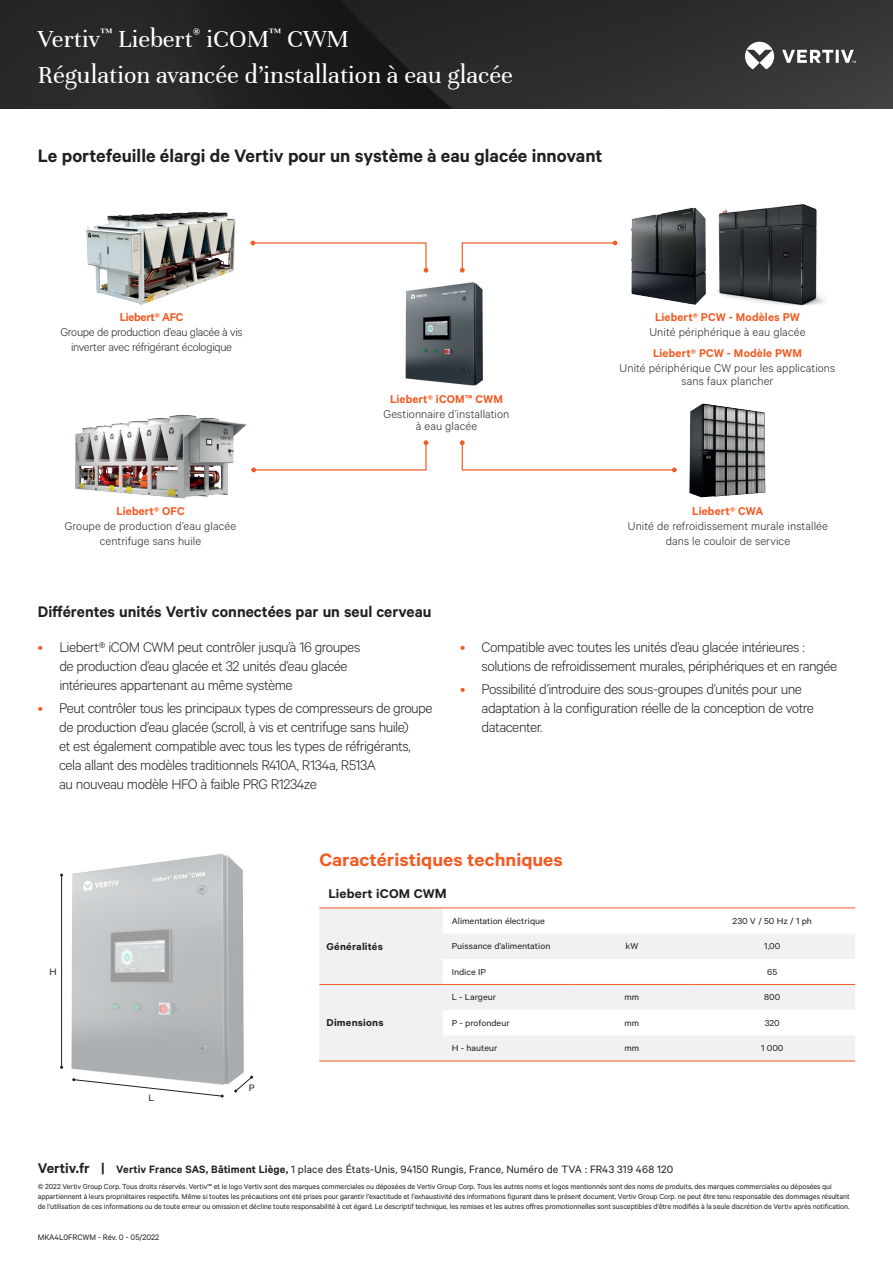
<style>
.page{position:relative;width:893px;height:1263px;background:#fff}
.page>*{position:absolute;margin:0;border:0;box-sizing:border-box;transform-origin:0 0}
.t1{font:26.25px/36px "Unna";color:#fff}
.t2{font:600 20.25px "Calibre";color:#231f20}
.t3{font:600 20.25px "Calibre";color:#f15b24;scale:1.06 1}
.Vertiv_Body_Text{font:600 17.25px "Calibre";color:#231f20}
.Vertiv_Body_Text-2{font:300 15.75px/18.9px "Calibre";letter-spacing:-.03em;color:#231f20}
.Vertiv_Body_Text-3{font:600 14.25px "Calibre";letter-spacing:.01em;color:#231f20;scale:1.06 1}
.Vertiv_Orange_Main_H{font:300 12.75px/15px "Calibre";letter-spacing:.005em;color:#231f20;text-align:center}
.Vertiv_Orange_Main_H-2{font:600 12.75px "Calibre";letter-spacing:.01em;color:#f15b24}
.Vertiv_Orange_Main_H-3{font:300 12.75px/15px "Calibre";letter-spacing:-.02em;color:#231f20;text-align:center}
.Vertiv_Orange_Main_H-4{font:600 12.75px "Calibre";letter-spacing:-.02em;color:#f15b24}
.Footer_Address{font:12px "Calibre";letter-spacing:.01em;color:#231f20}
.Vertiv_Body_Text-4{font:600 11.25px "Calibre";letter-spacing:.015em;color:#231f20;scale:1.06 1}
.t4{font:10.5px "Calibre";color:#231f20;scale:1.06 1}
.t5{font:9.75px "Calibre";color:#231f20;scale:1.06 1}
.Document_ID{font:9px "Calibre";letter-spacing:-.01em;color:#231f20}
.Footer_Disclaimer{font:8.25px/9.8px "Calibre";letter-spacing:-.005em;color:#231f20}
.s1{color:#f15b24}
.s2{font-size:15px}
.s3{font-weight:600;font-size:15.75px}
.s4{font-weight:600}
</style>
<div class="page">
<img style="left:0;top:0;width:893px;height:108px">
<svg style="left:745px;top:42px;width:111px;height:27px"></svg>
<img style="left:60px;top:853px;width:194px;height:240px">
<img style="left:405px;top:282px;width:78px;height:104px">
<svg style="left:460px;top:440px;width:217px;height:32px"></svg>
<svg style="left:250px;top:241px;width:178px;height:32px"></svg>
<svg style="left:261px;top:440px;width:167px;height:31px"></svg>
<svg style="left:460px;top:241px;width:157px;height:32px"></svg>
<img style="left:689px;top:403px;width:76px;height:94px">
<img style="left:631px;top:207px;width:75px;height:98px">
<img style="left:718px;top:204px;width:108px;height:102px">
<img style="left:84px;top:212px;width:152px;height:93px">
<img style="left:75px;top:415px;width:186px;height:84px">
<svg style="left:319px;top:909px;width:536px;height:152px;fill:#f0f1f2"></svg>
<svg style="left:443px;top:909px;width:412px;height:75px"></svg>
<hr style="left:319px;top:1061px;width:124px;height:1px;background:#f15b24">
<hr style="left:319px;top:908px;width:124px;height:1px;background:#f15b24">
<hr style="left:443px;top:908px;width:131px;height:1px;background:#f15b24">
<hr style="left:574px;top:908px;width:115px;height:1px;background:#f15b24">
<hr style="left:689px;top:908px;width:166px;height:1px;background:#f15b24">
<hr style="left:443px;top:984px;width:131px;height:1px;background:#f15b24">
<hr style="left:574px;top:984px;width:115px;height:1px;background:#f15b24">
<hr style="left:689px;top:984px;width:166px;height:1px;background:#f15b24">
<hr style="left:443px;top:1061px;width:131px;height:1px;background:#f15b24">
<hr style="left:574px;top:1061px;width:115px;height:1px;background:#f15b24">
<hr style="left:689px;top:1061px;width:166px;height:1px;background:#f15b24">
<hr style="left:319px;top:984px;width:124px;height:1px;background:#f15b24">
<hr style="left:61px;top:875px;width:1px;height:192px;background:#231f20">
<svg style="left:72px;top:1078px;width:152px;height:19px"></svg>
<svg style="left:234px;top:1076px;width:19px;height:16px"></svg>
<h1 class="t1" style="left:38px;top:21px;width:477px">Vertiv<sup>™</sup> Liebert<sup>®</sup> iCOM<sup>™</sup> CWM<br>Régulation avancée d’installation à eau glacée</h1>
<p class="t2" style="left:38px;top:144px;width:566px">Le portefeuille élargi de Vertiv pour un système à eau glacée innovant</p>
<p class="Vertiv_Orange_Main_H-4" style="left:120px;top:309px;width:65px">Liebert® AFC</p>
<p class="Vertiv_Orange_Main_H-3" style="left:60px;top:324px;width:184px">Groupe de production d’eau glacée à vis inverter avec réfrigérant écologique</p>
<p class="Vertiv_Orange_Main_H-2" style="left:116px;top:503px;width:70px">Liebert® OFC</p>
<p class="Vertiv_Orange_Main_H" style="left:65px;top:517px;width:173px">Groupe de production d’eau glacée centrifuge sans huile</p>
<p class="Vertiv_Orange_Main_H-2" style="left:390px;top:391px;width:114px">Liebert® iCOM™ CWM</p>
<p class="Vertiv_Orange_Main_H" style="left:383px;top:407px;width:127px;line-height:12px">Gestionnaire d’installation à eau glacée</p>
<p class="Vertiv_Body_Text" style="left:38px;top:601px;width:395px">Différentes unités Vertiv connectées par un seul cerveau</p>
<p class="Vertiv_Orange_Main_H-2" style="left:655px;top:309px;width:146px">Liebert® PCW - Modèles PW</p>
<p class="Vertiv_Orange_Main_H" style="left:649px;top:324px;width:157px">Unité périphérique à eau glacée</p>
<p class="Vertiv_Orange_Main_H-2" style="left:653px;top:345px;width:150px">Liebert® PCW - Modèle PWM</p>
<p class="Vertiv_Orange_Main_H" style="left:620px;top:360px;width:217px;line-height:13.5px">Unité périphérique CW pour les applications sans faux plancher</p>
<p class="Vertiv_Orange_Main_H-2" style="left:692px;top:503px;width:73px">Liebert® CWA</p>
<p class="Vertiv_Orange_Main_H" style="left:628px;top:517px;width:202px">Unité de refroidissement murale installée dans le couloir de service</p>
<p class="Vertiv_Body_Text-2" style="left:59px;top:637px;width:302px;text-indent:-22px"><span class="s1">•</span> Liebert® iCOM CWM peut contrôler jusqu’à 16 groupes de production d’eau glacée et 32 unités d’eau glacée intérieures appartenant au même système</p>
<p class="Vertiv_Body_Text-2" style="left:59px;top:698px;width:375px;text-indent:-21px"><span class="s1">•</span> Peut contrôler tous les principaux types de compresseurs de groupe de production d’eau glacée (scroll, à vis et centrifuge sans huile)<br>et est également compatible avec tous les types de réfrigérants, cela allant des modèles traditionnels R410A, R134a, R513A<br>au nouveau modèle HFO à faible PRG R1234ze</p>
<p class="Vertiv_Body_Text-2" style="left:481px;top:637px;width:357px;text-indent:-22px"><span class="s1">•</span> Compatible avec toutes les unités d’eau glacée intérieures : solutions de refroidissement murales, périphériques et en rangée</p>
<p class="Vertiv_Body_Text-2" style="left:481px;top:679px;width:334px;text-indent:-22px"><span class="s1">•</span> Possibilité d’introduire des sous-groupes d’unités pour une adaptation à la configuration réelle de la conception de votre datacenter.</p>
<p class="t4" style="left:50px;top:965px;width:8px">H</p>
<p class="t4" style="left:149px;top:1091px;width:7px">L</p>
<p class="t4" style="left:249px;top:1081px;width:7px">P</p>
<p class="t3" style="left:319px;top:847px;width:231px">Caractéristiques techniques</p>
<p class="Vertiv_Body_Text-3" style="left:328px;top:885px;width:113px">Liebert iCOM CW<span class="s2">M</span></p>
<p class="Vertiv_Body_Text-4" style="left:327px;top:940px;width:55px">Généralités</p>
<p class="Vertiv_Body_Text-4" style="left:327px;top:1016px;width:55px">Dimensions</p>
<p class="t5" style="left:452px;top:915px;width:89px">Alimentation électrique</p>
<p class="t5" style="left:732px;top:915px;width:76px">230 V / 50 Hz / 1 ph</p>
<p class="t5" style="left:452px;top:941px;width:95px">Puissance d’alimentation</p>
<p class="t5" style="left:626px;top:941px;width:14px">kW</p>
<p class="t5" style="left:764px;top:941px;width:17px">1,00</p>
<p class="t5" style="left:452px;top:966px;width:34px">Indice IP</p>
<p class="t5" style="left:767px;top:966px;width:11px">65</p>
<p class="t5" style="left:452px;top:992px;width:43px">L - Largeur</p>
<p class="t5" style="left:624px;top:992px;width:15px">mm</p>
<p class="t5" style="left:764px;top:992px;width:17px">800</p>
<p class="t5" style="left:452px;top:1017px;width:56px">P - profondeur</p>
<p class="t5" style="left:624px;top:1017px;width:15px">mm</p>
<p class="t5" style="left:765px;top:1017px;width:16px">320</p>
<p class="t5" style="left:452px;top:1042px;width:45px">H - hauteur</p>
<p class="t5" style="left:624px;top:1042px;width:15px">mm</p>
<p class="t5" style="left:761px;top:1042px;width:23px">1 000</p>
<p class="Footer_Address" style="left:38px;top:1162px;width:637px"><span class="s3">Vertiv.fr |</span> <span class="s4">Vertiv France SAS, Bâtiment Liège,</span> 1 place des États-Unis, 94150 Rungis, France, Numéro de TVA : FR43 319 468 120</p>
<p class="Footer_Disclaimer" style="left:38px;top:1182px;width:813px">© 2022 Vertiv Group Corp. Tous droits réservés. Vertiv™ et le logo Vertiv sont des marques commerciales ou déposées de Vertiv Group Corp. Tous les autres noms et logos mentionnés sont des noms de produits, des marques commerciales ou déposées qui appartiennent à leurs propriétaires respectifs. Même si toutes les précautions ont été prises pour garantir l’exactitude et l’exhaustivité des informations figurant dans le présent document, Vertiv Group Corp. ne peut être tenu responsable des dommages résultant de l’utilisation de ces informations ou de toute erreur ou omission et décline toute responsabilité à cet égard. Le descriptif technique, les remises et les autres offres promotionnelles sont susceptibles d’être modifiés à la seule discrétion de Vertiv après notification.</p>
<p class="Document_ID" style="left:38px;top:1232px;width:123px">MKA4L0FRCWM - Rév. 0 - 05/2022</p>
</div>
